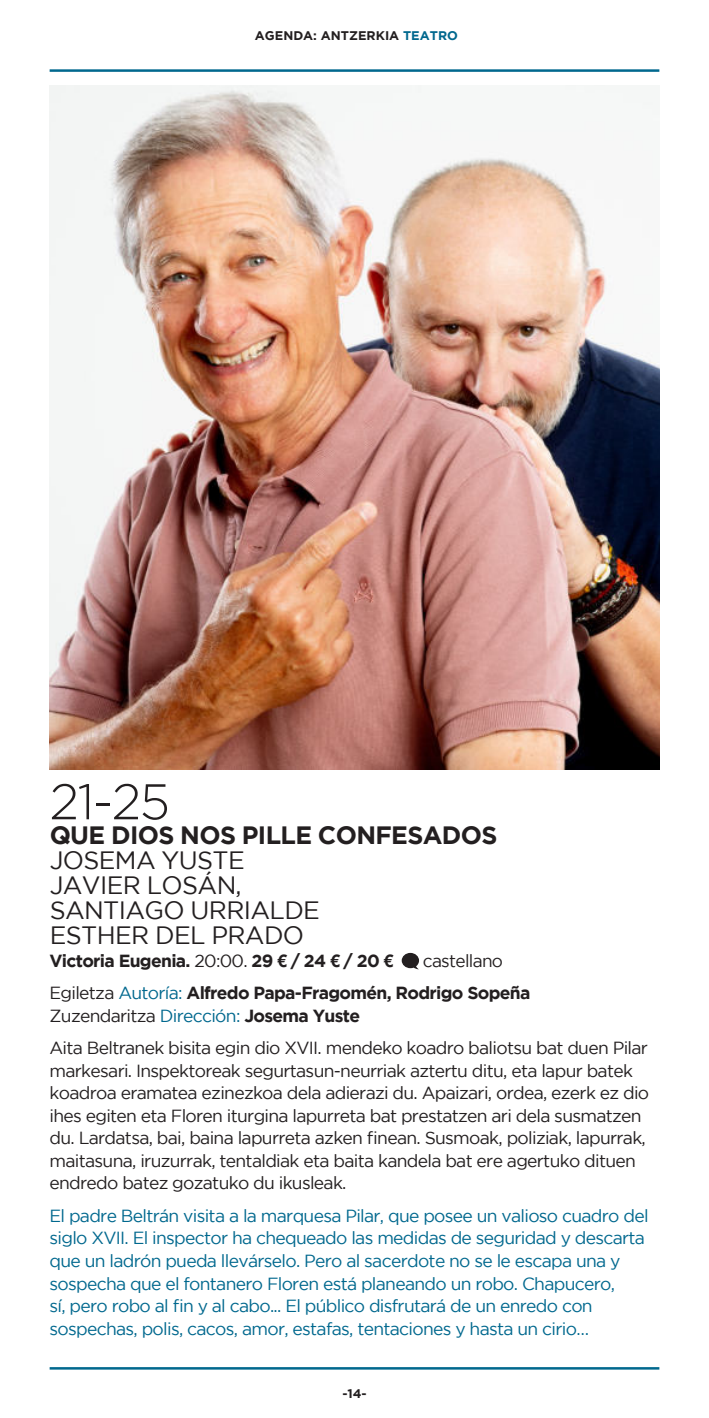
<style>
.page{position:relative;width:709px;height:1418px;background:#fff}
.page>*{position:absolute;margin:0;border:0;box-sizing:border-box;transform-origin:0 0}
.t1{font:300 50px "Gotham";color:#231f20}
.t2{font:25px/25px "Gotham";letter-spacing:-.025em;color:#231f20}
.t3{font:700 25px "Gotham";letter-spacing:-.025em;color:#231f20}
.t4{font:17.5px/22.5px "Gotham";letter-spacing:-.04em;color:#231f20}
.t5{font:17.5px/22.5px "Gotham";letter-spacing:-.04em;color:#00688e}
.t6{font:700 17.5px/32.5px "Gotham";letter-spacing:-.04em;color:#231f20}
.t7{font:700 12.5px "Gotham";color:#231f20}
.s1{color:#00688e}
.s2{font-weight:400}
.s3{font-family:"Helvetica Neue LT Std"}
.s4{font-weight:400;color:#00688e}
.s5{font-weight:700}
</style>
<div class="page">
<hr style="left:50px;top:69px;width:609px;height:3px;background:#00688e">
<hr style="left:50px;top:1366px;width:609px;height:3px;background:#00688e">
<img style="left:49px;top:86px;width:610px;height:683px">
<svg style="left:402px;top:952px;width:17px;height:17px"></svg>
<p class="t7" style="left:255px;top:28px;width:204px">AGENDA: ANTZERKIA <span class="s1">TEATRO</span></p>
<h1 class="t1" style="left:49px;top:774px;width:122px">21-25</h1>
<h2 class="t3" style="left:50px;top:821px;width:449px">QUE DIOS NOS PILLE CONFESADOS</h2>
<h2 class="t2" style="left:50px;top:847px;width:272px">JOSEMA YUSTE<br>JAVIER LOSÁN,<br>SANTIAGO URRIALDE<br>ESTHER DEL PRADO</h2>
<p class="t6" style="left:49px;top:943px;width:345px">Victoria Eugenia. <span class="s2">20:00.</span> 29 <span class="s3">€</span> / 24 <span class="s3">€</span> / 20 <span class="s3">€</span></p>
<p class="t6" style="left:49px;top:943px;width:482px;text-indent:373px"><span class="s2">castellano<br>Egiletza</span> <span class="s4">Autoría:</span> Alfredo Papa-Fragomén, Rodrigo Sopeña</p>
<p class="t4" style="left:49px;top:999px;width:600px;line-height:32.5px">Zuzendaritza <span class="s1">Dirección:</span> <span class="s5">Josema Yuste<br></span>Aita Beltranek bisita egin dio XVII. mendeko koadro baliotsu bat duen Pilar</p>
<p class="t4" style="left:49px;top:1059px;width:601px">markesari. Inspektoreak segurtasun-neurriak aztertu ditu, eta lapur batek koadroa eramatea ezinezkoa dela adierazi du. Apaizari, ordea, ezerk ez dio ihes egiten eta Floren iturgina lapurreta bat prestatzen ari dela susmatzen du. Lardatsa, bai, baina lapurreta azken 昀椀nean. Susmoak, poliziak, lapurrak, maitasuna, iruzurrak, tentaldiak eta baita kandela bat ere agertuko dituen endredo batez gozatuko du ikusleak.</p>
<p class="t5" style="left:49px;top:1204px;width:600px">El padre Beltrán visita a la marquesa Pilar, que posee un valioso cuadro del siglo XVII. El inspector ha chequeado las medidas de seguridad y descarta que un ladrón pueda llevárselo. Pero al sacerdote no se le escapa una y sospecha que el fontanero Floren está planeando un robo. Chapucero,<br>sí, pero robo al 昀椀n y al cabo... El público disfrutará de un enredo con sospechas, polis, cacos, amor, estafas, tentaciones y hasta un cirio…</p>
<p class="t7" style="left:342px;top:1385px;width:26px">-14-</p>
</div>
